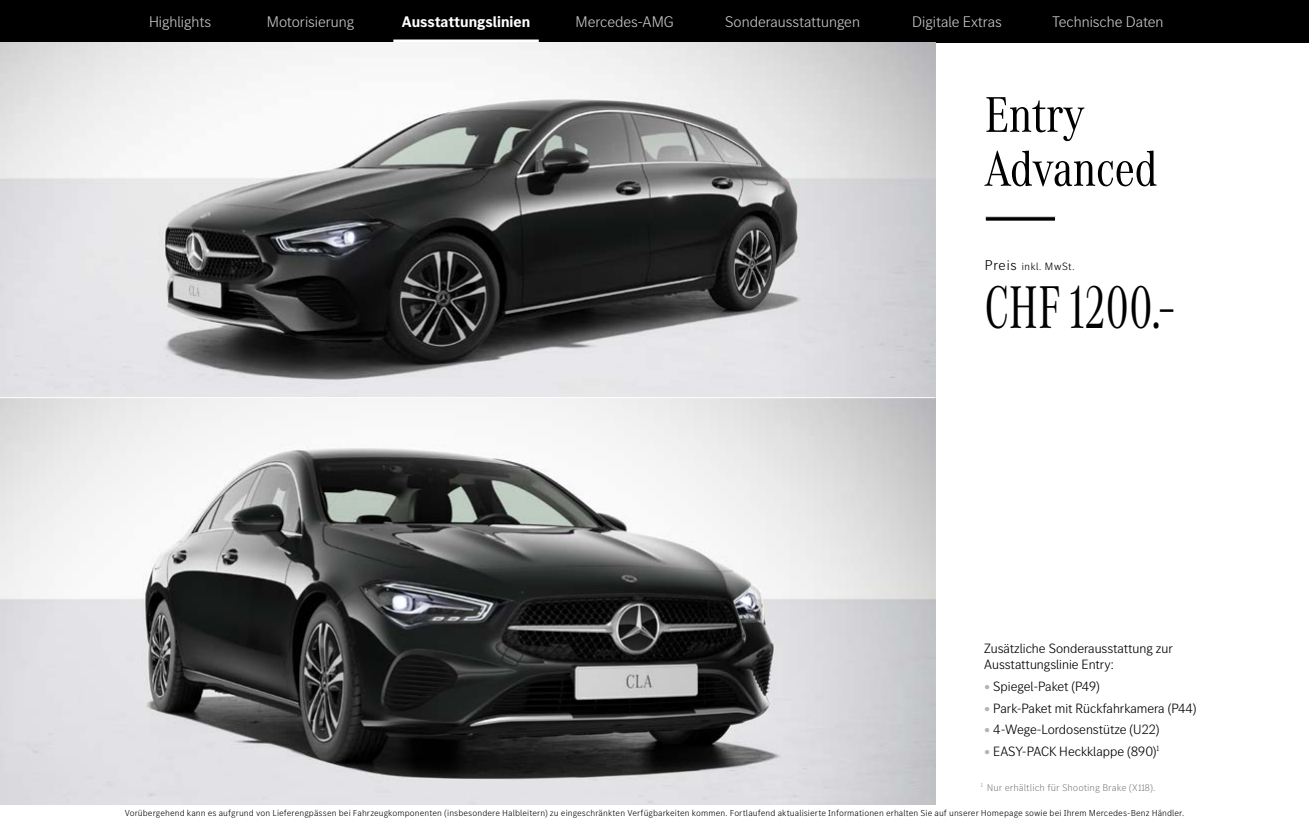
<style>
.page{position:relative;width:1309px;height:820px;background:#fff}
.page>*{position:absolute;margin:0;border:0;box-sizing:border-box;transform-origin:0 0}
.t1{font:62.5px "MB Corpo A Title Cond";letter-spacing:.01em;color:#000;scale:.8 1}
.t2{font:52px/54px "MB Corpo A Title Cond";color:#000}
.t3{font:300 16px "MB Corpo S Title";color:#c5c7c7}
.t4{font:700 16px "MB Corpo S Title";color:#fff}
.t5{font:300 14px/16px "MB Corpo S Title";color:#000}
.t6{font:300 11px "MB Corpo S Title";letter-spacing:.06em;color:#000}
.t7{font:300 10px "MB Corpo S Text";color:#808080}
.t8{font:300 9px "MB Corpo S Text";letter-spacing:.01em;color:#000}
.s1{font-size:14.9px}
.s2{color:#b3b3b3}
</style>
<div class="page">
<div style="left:0;top:0;width:1309px;height:43px;background:#000"></div>
<hr style="left:393px;top:40px;width:146px;height:3px;background:#fff">
<hr style="left:985px;top:217px;width:71px;height:4px;background:#000">
<div style="left:985px;top:216px;width:71px;height:6px;border:1px solid #fff"></div>
<img style="left:0;top:43px;width:935px;height:762px">
<hr style="left:0;top:397px;width:935px;height:1px;background:#fff">
<h3 class="t3" style="left:149px;top:12px;width:64px">Highlights</h3>
<h3 class="t3" style="left:267px;top:12px;width:89px">Motorisierung</h3>
<h3 class="t4" style="left:402px;top:11px;width:130px">Ausstattungslinien</h3>
<h3 class="t3" style="left:576px;top:12px;width:100px">Mercedes-AMG</h3>
<h3 class="t3" style="left:725px;top:12px;width:136px">Sonderausstattungen</h3>
<h3 class="t3" style="left:912px;top:12px;width:91px">Digitale Extras</h3>
<h3 class="t3" style="left:1052px;top:12px;width:113px">Technische Daten</h3>
<h2 class="t2" style="left:985px;top:84px;width:174px">Entry<br>Advanced</h2>
<p class="t6" style="left:985px;top:260px;width:91px"><span class="s1">Preis</span> inkl. MwSt.</p>
<h1 class="t1" style="left:985px;top:266px;width:241px">CHF 1200.–</h1>
<h3 class="t5" style="left:984px;top:640px;width:190px">Zusätzliche Sonderausstattung zur<br>Ausstattungslinie Entry:</h3>
<h3 class="t5" style="left:984px;top:678px;width:117px"><span class="s2">•</span> Spiegel-Paket (P49)</h3>
<h3 class="t5" style="left:984px;top:699px;width:214px"><span class="s2">•</span> Park-Paket mit Rückfahrkamera (P44)</h3>
<h3 class="t5" style="left:984px;top:721px;width:177px"><span class="s2">•</span> 4-Wege-Lordosenstütze (U22)</h3>
<h3 class="t5" style="left:984px;top:743px;width:177px"><span class="s2">•</span> EASY-PACK Heckklappe (890)<sup>1</sup></h3>
<p class="t7" style="left:981px;top:781px;width:176px"><sup>1</sup> Nur erhältlich für Shooting Brake (X118).</p>
<p class="t8" style="left:125px;top:807px;width:1061px">Vorübergehend kann es aufgrund von Lieferengpässen bei Fahrzeugkomponenten (insbesondere Halbleitern) zu eingeschränkten Verfügbarkeiten kommen. Fortlaufend aktualisierte Informationen erhalten Sie auf unserer Homepage sowie bei Ihrem Mercedes-Benz Händler.</p>
</div>
